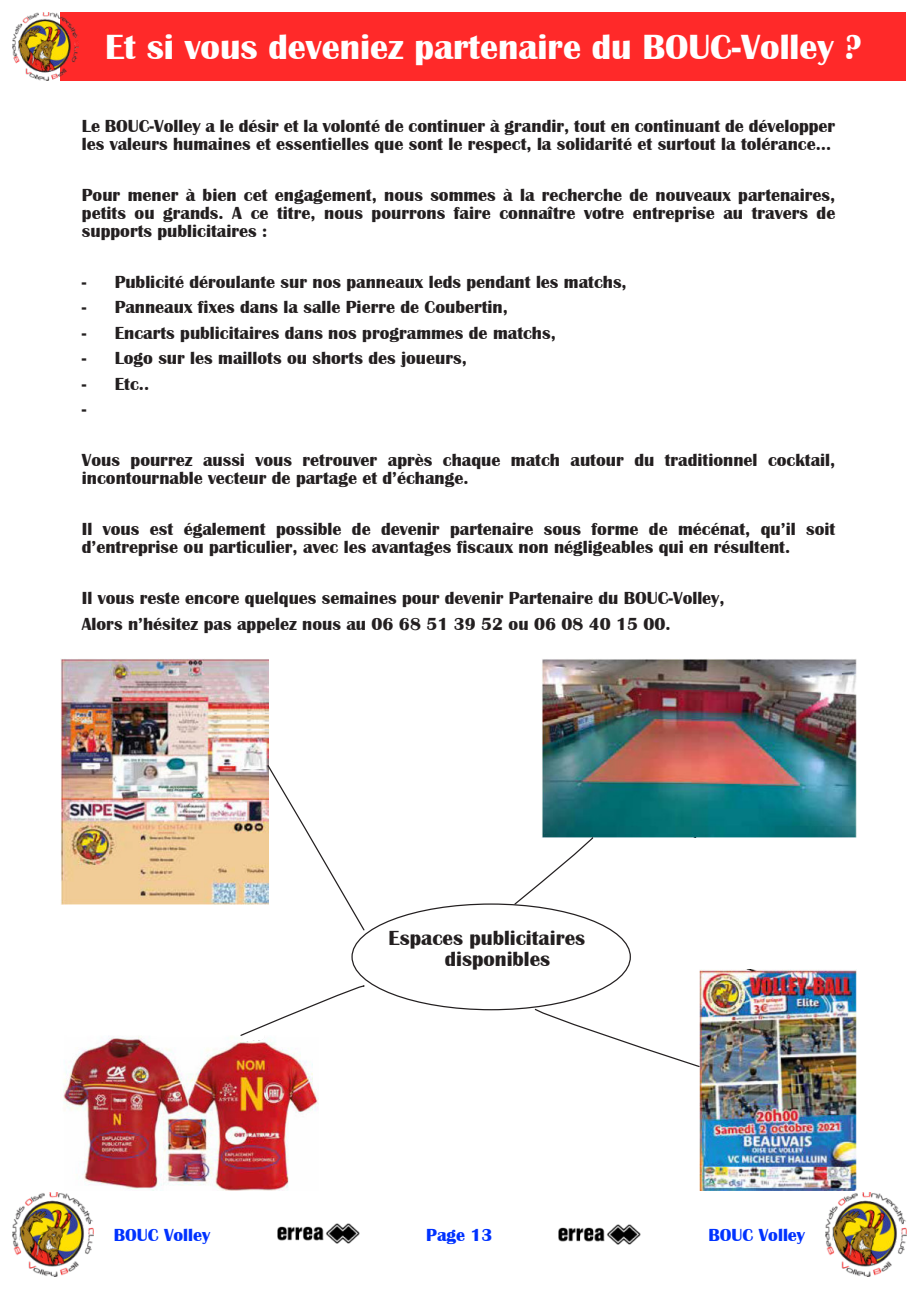
<style>
.page{position:relative;width:919px;height:1289px;background:#fff}
.page>*{position:absolute;margin:0;border:0;box-sizing:border-box;transform-origin:0 0}
.t1{font:700 36px "Britannic";color:#fff}
.t2{font:700 21px/21px "Britannic";color:#231f20}
.t3{font:700 18px/18px "Britannic";color:#231f20}
.t4{font:700 18px "Britannic";color:#0032ff}
</style>
<div class="page">
<img style="left:277px;top:1223px;width:82px;height:20px">
<img style="left:559px;top:1224px;width:82px;height:20px">
<div style="left:61px;top:13px;width:845px;height:68px;background:#ff2929"></div>
<img style="left:61px;top:659px;width:207px;height:245px">
<img style="left:542px;top:659px;width:314px;height:178px">
<img style="left:63px;top:1036px;width:256px;height:154px">
<img style="left:699px;top:969px;width:157px;height:221px">
<svg style="left:513px;top:836px;width:80px;height:69px"></svg>
<svg style="left:534px;top:1008px;width:166px;height:60px"></svg>
<svg style="left:240px;top:981px;width:128px;height:55px"></svg>
<svg style="left:267px;top:764px;width:98px;height:167px"></svg>
<img style="left:13px;top:1192px;width:80px;height:84px">
<img style="left:825px;top:1192px;width:81px;height:84px">
<img style="left:13px;top:13px;width:65px;height:68px">
<h1 class="t1" style="left:105px;top:35px;width:758px">Et si vous deveniez partenaire du BOUC-Volley ?</h1>
<p class="t3" style="left:82px;top:118px;width:754px">Le BOUC-Volley a le désir et la volonté de continuer à grandir, tout en continuant de développer les valeurs humaines et essentielles que sont le respect, la solidarité et surtout la tolérance…</p>
<p class="t3" style="left:82px;top:187px;width:754px;text-align:justify">Pour mener à bien cet engagement, nous sommes à la recherche de nouveaux partenaires, petits ou grands. A ce titre, nous pourrons faire connaître votre entreprise au travers de supports publicitaires :</p>
<p class="t3" style="left:82px;top:274px;width:546px">- Publicité déroulante sur nos panneaux leds pendant les matchs,</p>
<p class="t3" style="left:82px;top:300px;width:427px">- Panneaux fixes dans la salle Pierre de Coubertin,</p>
<p class="t3" style="left:82px;top:325px;width:475px">- Encarts publicitaires dans nos programmes de matchs,</p>
<p class="t3" style="left:82px;top:351px;width:386px">- Logo sur les maillots ou shorts des joueurs,</p>
<p class="t3" style="left:82px;top:372px;width:69px;line-height:25.5px">- Etc.. -</p>
<p class="t3" style="left:82px;top:453px;width:754px">Vous pourrez aussi vous retrouver après chaque match autour du traditionnel cocktail, incontournable vecteur de partage et d’échange.</p>
<p class="t3" style="left:82px;top:522px;width:754px">Il vous est également possible de devenir partenaire sous forme de mécénat, qu’il soit d’entreprise ou particulier, avec les avantages fiscaux non négligeables qui en résultent.</p>
<p class="t3" style="left:82px;top:587px;width:644px;line-height:25.5px">Il vous reste encore quelques semaines pour devenir Partenaire du BOUC-Volley,<br>Alors n’hésitez pas appelez nous au 06 68 51 39 52 ou 06 08 40 15 00.</p>
<p class="t2" style="left:445px;top:928px;width:142px;text-indent:-56px">Espaces publicitaires disponibles</p>
<p class="t4" style="left:114px;top:1228px;width:98px">BOUC Volley</p>
<p class="t4" style="left:426px;top:1228px;width:68px">Page 13</p>
<p class="t4" style="left:708px;top:1228px;width:98px">BOUC Volley</p>
</div>
